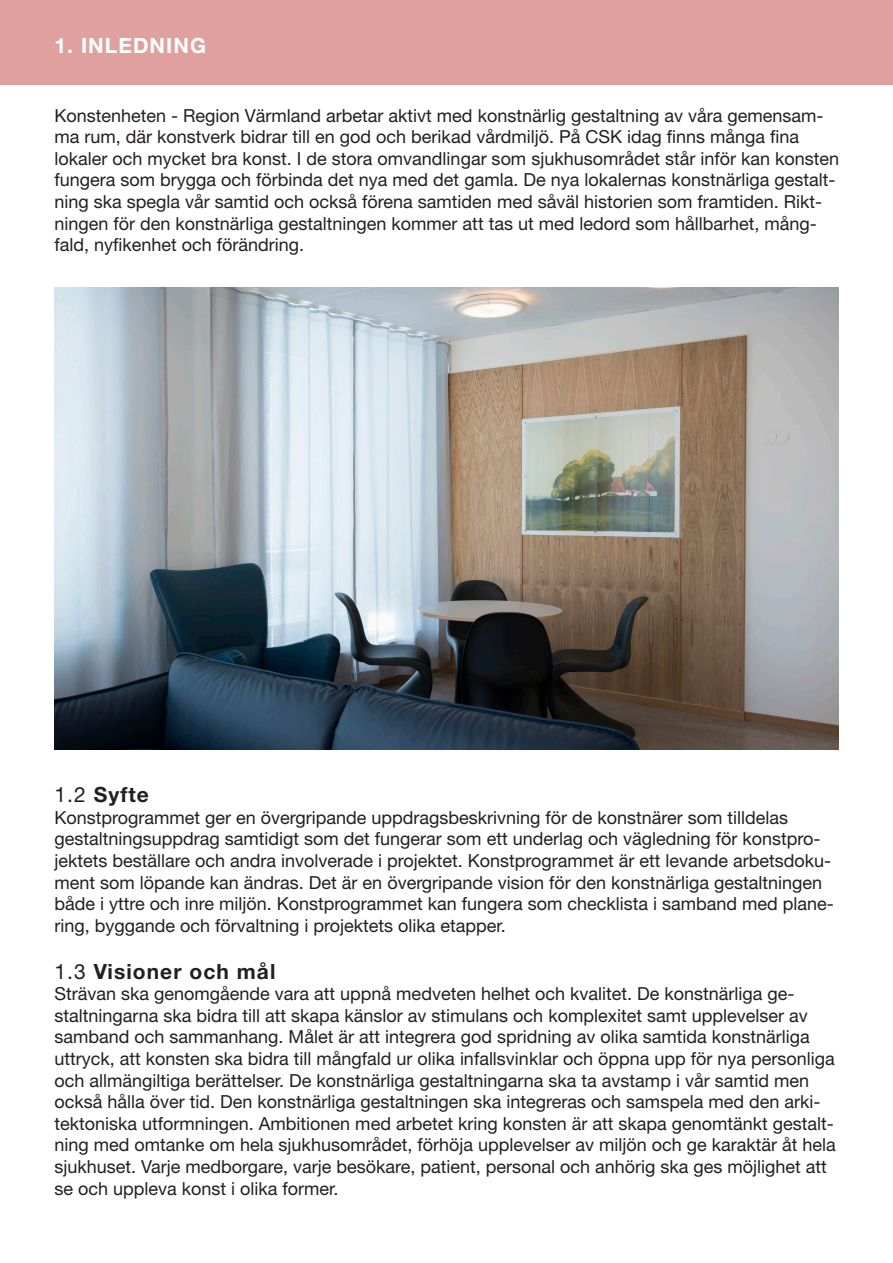
<style>
.page{position:relative;width:893px;height:1263px;background:#fff}
.page>*{position:absolute;margin:0;border:0;box-sizing:border-box;transform-origin:0 0}
.t1{font:700 21px "Helvetica Neue LT Pro";letter-spacing:.05em;color:#231f20}
.t2{font:700 21px "Helvetica Neue LT Pro";letter-spacing:.05em;color:#fff}
.t3{font:18px/21.6px "Helvetica Neue LT Pro";color:#231f20}
.s1{font-weight:400}
</style>
<div class="page">
<div style="left:1px;top:0;width:892px;height:84px;background:#e0a19e"></div>
<img style="left:54px;top:287px;width:784px;height:462px">
<p class="t2" style="left:55px;top:33px;width:153px">1. INLEDNING</p>
<p class="t3" style="left:55px;top:104px;width:786px">Konstenheten - Region Värmland arbetar aktivt med konstnärlig gestaltning av våra gemensam&shy;ma rum, där konstverk bidrar till en god och berikad vårdmiljö. På CSK idag finns många fina lokaler och mycket bra konst. I de stora omvandlingar som sjukhusområdet står inför kan konsten fungera som brygga och förbinda det nya med det gamla. De nya lokalernas konstnärliga gestalt&shy;ning ska spegla vår samtid och också förena samtiden med såväl historien som framtiden. Rikt&shy;ningen för den konstnärliga gestaltningen kommer att tas ut med ledord som hållbarhet, mång&shy;fald, nyfikenhet och förändring.</p>
<p class="t1" style="left:55px;top:782px;width:96px"><span class="s1">1.2</span> Syfte</p>
<p class="t3" style="left:55px;top:806px;width:781px">Konstprogrammet ger en övergripande uppdragsbeskrivning för de konstnärer som tilldelas gestaltningsuppdrag samtidigt som det fungerar som ett underlag och vägledning för konstpro&shy;jektets beställare och andra involverade i projektet. Konstprogrammet är ett levande arbetsdoku&shy;ment som löpande kan ändras. Det är en övergripande vision för den konstnärliga gestaltningen både i yttre och inre miljön. Konstprogrammet kan fungera som checklista i samband med plane&shy;ring, byggande och förvaltning i projektets olika etapper.</p>
<p class="t1" style="left:55px;top:958px;width:222px"><span class="s1">1.3</span> Visioner och mål</p>
<p class="t3" style="left:55px;top:982px;width:783px">Strävan ska genomgående vara att uppnå medveten helhet och kvalitet. De konstnärliga ge&shy;staltningarna ska bidra till att skapa känslor av stimulans och komplexitet samt upplevelser av samband och sammanhang. Målet är att integrera god spridning av olika samtida konstnärliga uttryck, att konsten ska bidra till mångfald ur olika infallsvinklar och öppna upp för nya personliga och allmängiltiga berättelser. De konstnärliga gestaltningarna ska ta avstamp i vår samtid men också hålla över tid. Den konstnärliga gestaltningen ska integreras och samspela med den arki&shy;tektoniska utformningen. Ambitionen med arbetet kring konsten är att skapa genomtänkt gestalt&shy;ning med omtanke om hela sjukhusområdet, förhöja upplevelser av miljön och ge karaktär åt hela sjukhuset. Varje medborgare, varje besökare, patient, personal och anhörig ska ges möjlighet att se och uppleva konst i olika former.</p>
</div>
